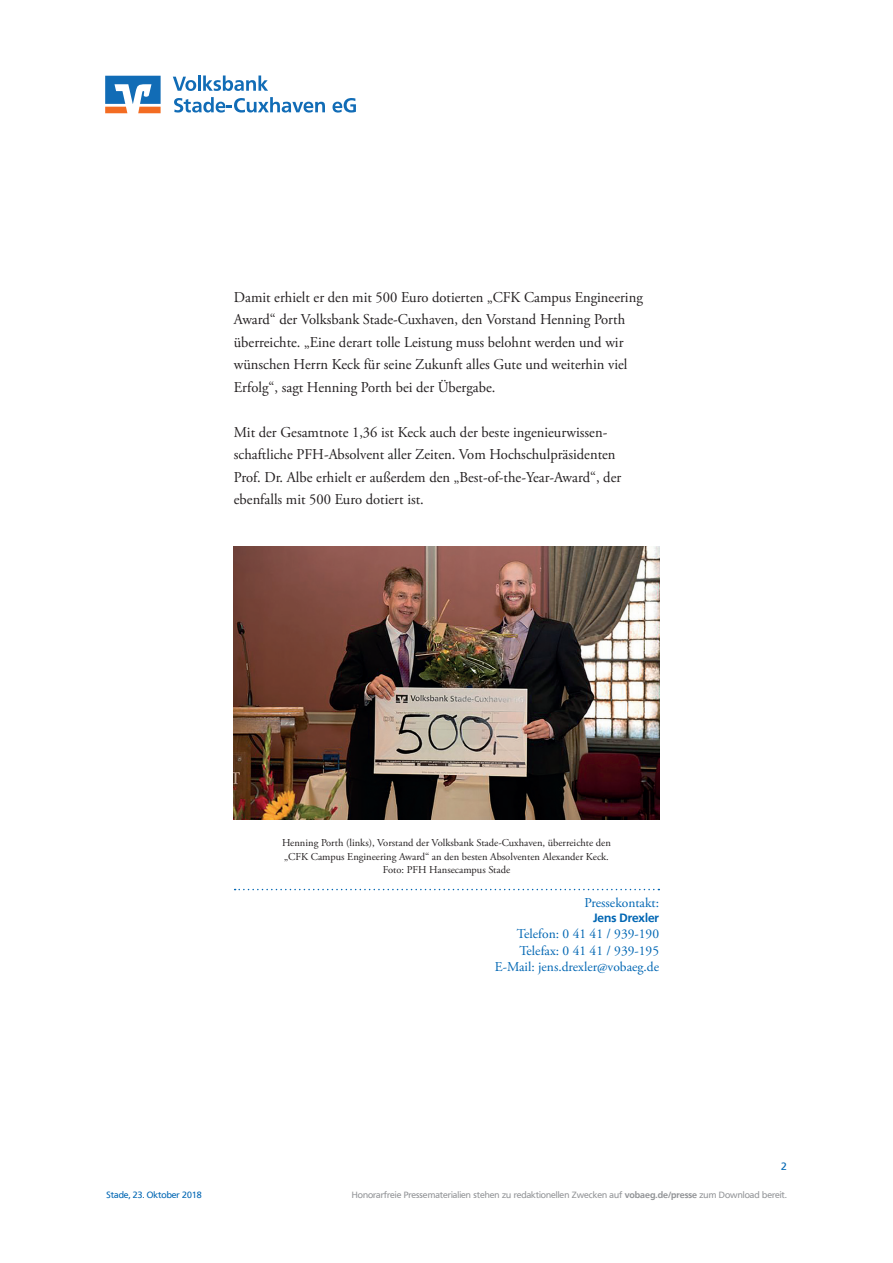
<style>
.page{position:relative;width:893px;height:1263px;background:#fff}
.page>*{position:absolute;margin:0;border:0;box-sizing:border-box;transform-origin:0 0}
.t1{font:15px/22.5px "Adobe Garamond Pro";color:#231f20}
.t2{font:13.5px/16.5px "Adobe Garamond Pro";color:#0166b3;text-align:right}
.t3{font:700 12px "Frutiger VR";color:#0166b3}
.t4{font:10.5px/13.5px "Adobe Garamond Pro";color:#231f20;text-align:center}
.t5{font:10.5px "Frutiger VR";color:#0166b3}
.t6{font:9px "Frutiger VR";color:#939598}
.t7{font:9px "Frutiger VR";color:#0166b3}
.s1{font-weight:700}
</style>
<div class="page">
<svg style="left:235px;top:889px;width:424px;height:1px"></svg>
<img style="left:234px;top:547px;width:425px;height:272px">
<svg style="left:105px;top:76px;width:56px;height:37px"></svg>
<svg style="left:173px;top:77px;width:23px;height:14px"></svg>
<hr style="left:198px;top:75px;width:3px;height:16px;background:#116cb6">
<svg style="left:203px;top:75px;width:65px;height:16px"></svg>
<svg style="left:174px;top:97px;width:151px;height:16px"></svg>
<svg style="left:332px;top:98px;width:24px;height:15px"></svg>
<p class="t1" style="left:234px;top:286px;width:410px">Damit erhielt er den mit 500 Euro dotierten „CFK Campus Engineering Award“ der Volksbank Stade-Cuxhaven, den Vorstand Henning Porth überreichte. „Eine derart tolle Leistung muss belohnt werden und wir wünschen Herrn Keck für seine Zukunft alles Gute und weiterhin viel Erfolg“, sagt Henning Porth bei der Übergabe.</p>
<p class="t1" style="left:234px;top:421px;width:389px">Mit der Gesamtnote 1,36 ist Keck auch der beste ingenieurwissen&shy;schaftliche PFH-Absolvent aller Zeiten. Vom Hochschulpräsidenten Prof. Dr. Albe erhielt er außerdem den „Best-of-the-Year-Award“, der ebenfalls mit 500 Euro dotiert ist.</p>
<p class="t4" style="left:282px;top:836px;width:330px">Henning Porth (links), Vorstand der Volksbank Stade-Cuxhaven, überreichte den „CFK Campus Engineering Award“ an den besten Absolventen Alexander Keck.<br>Foto: PFH Hansecampus Stade</p>
<p class="t2" style="left:585px;top:895px;width:76px">Pressekontakt:</p>
<p class="t3" style="left:593px;top:910px;width:68px">Jens Drexler</p>
<p class="t2" style="left:495px;top:926px;width:166px">Telefon: 0 41 41 / 939-190<br>Telefax: 0 41 41 / 939-195<br>E-Mail: jens.drexler@vobaeg.de</p>
<p class="t5" style="left:781px;top:1160px;width:7px">2</p>
<p class="t7" style="left:107px;top:1189px;width:97px">Stade, 23. Oktober 2018</p>
<p class="t6" style="left:352px;top:1189px;width:437px">Honorarfreie Pressematerialien stehen zu redaktionellen Zwecken auf <span class="s1">vobaeg.de/presse</span> zum Download bereit.</p>
</div>
